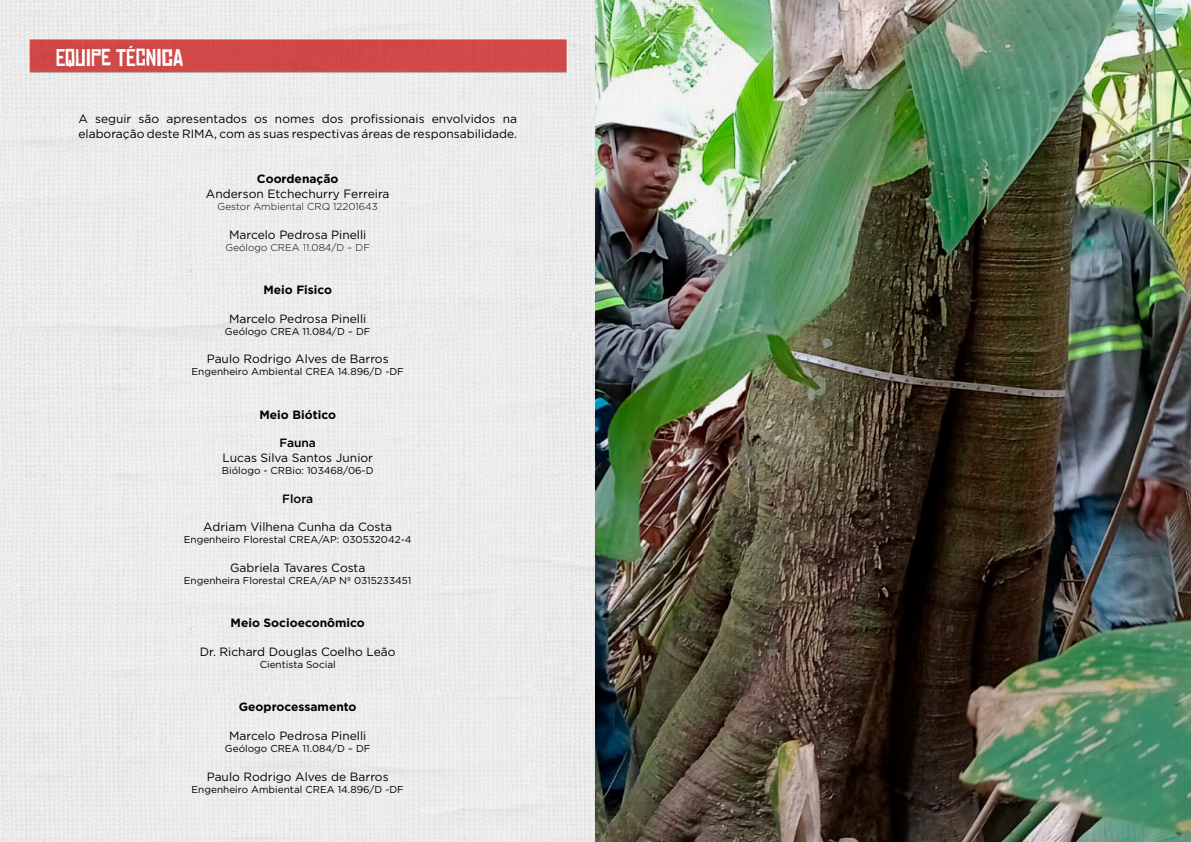
<style>
.page{position:relative;width:1191px;height:842px;background:#fff}
.page>*{position:absolute;margin:0;border:0;box-sizing:border-box;transform-origin:0 0}
.t1{font:23px "Chinese Rocks Rg";color:#fff}
.t2{font:12px/14.4px "Gotham";color:#000}
.t3{font:700 12px "Gotham";color:#000}
.t4{font:500 12px "Gotham";color:#000}
.t5{font:10px "Gotham";color:#000}
.t6{font:300 10px "Gotham";color:#000}
</style>
<div class="page">
<div style="left:0;top:0;width:595px;height:842px;background:#ececec"></div>
<img style="left:0;top:26px;width:595px;height:60px">
<img style="left:595px;top:0;width:596px;height:842px">
<h1 class="t1" style="left:56px;top:46px;width:129px">EQUIPE TÉCNICA</h1>
<p class="t2" style="left:78px;top:112px;width:440px">A seguir são apresentados os nomes dos profissionais envolvidos na elaboração deste RIMA, com as suas respectivas áreas de responsabilidade.</p>
<p class="t3" style="left:257px;top:171px;width:83px">Coordenação</p>
<p class="t2" style="left:206px;top:186px;width:185px">Anderson Etchechurry Ferreira</p>
<p class="t6" style="left:217px;top:200px;width:162px">Gestor Ambiental CRQ 12201643</p>
<p class="t2" style="left:229px;top:227px;width:139px">Marcelo Pedrosa Pinelli</p>
<p class="t6" style="left:225px;top:241px;width:146px">Geólogo CREA 11.084/D – DF</p>
<p class="t3" style="left:263px;top:282px;width:70px">Meio Fisico</p>
<p class="t2" style="left:229px;top:311px;width:139px">Marcelo Pedrosa Pinelli</p>
<p class="t5" style="left:225px;top:325px;width:147px">Geólogo CREA 11.084/D – DF</p>
<p class="t2" style="left:207px;top:352px;width:183px">Paulo Rodrigo Alves de Barros</p>
<p class="t5" style="left:192px;top:365px;width:214px">Engenheiro Ambiental CREA 14.896/D -DF</p>
<p class="t3" style="left:259px;top:406px;width:78px">Meio Biótico</p>
<p class="t4" style="left:279px;top:435px;width:38px">Fauna</p>
<p class="t2" style="left:222px;top:450px;width:152px">Lucas Silva Santos Junior</p>
<p class="t5" style="left:222px;top:464px;width:153px">Biólogo - CRBio: 103468/06-D</p>
<p class="t4" style="left:282px;top:490px;width:32px">Flora</p>
<p class="t2" style="left:203px;top:520px;width:190px">Adriam Vilhena Cunha da Costa</p>
<p class="t5" style="left:184px;top:533px;width:229px">Engenheiro Florestal CREA/AP: 030532042-4</p>
<p class="t2" style="left:230px;top:560px;width:137px">Gabriela Tavares Costa</p>
<p class="t5" style="left:184px;top:574px;width:229px">Engenheira Florestal CREA/AP Nº 0315233451</p>
<p class="t3" style="left:231px;top:615px;width:136px">Meio Socioeconômico</p>
<p class="t2" style="left:200px;top:644px;width:197px">Dr. Richard Douglas Coelho Leão</p>
<p class="t5" style="left:260px;top:658px;width:78px">Cientista Social</p>
<p class="t3" style="left:239px;top:699px;width:119px">Geoprocessamento</p>
<p class="t2" style="left:229px;top:728px;width:139px">Marcelo Pedrosa Pinelli</p>
<p class="t5" style="left:225px;top:742px;width:147px">Geólogo CREA 11.084/D – DF</p>
<p class="t2" style="left:207px;top:769px;width:183px">Paulo Rodrigo Alves de Barros</p>
<p class="t5" style="left:192px;top:783px;width:214px">Engenheiro Ambiental CREA 14.896/D -DF</p>
</div>
